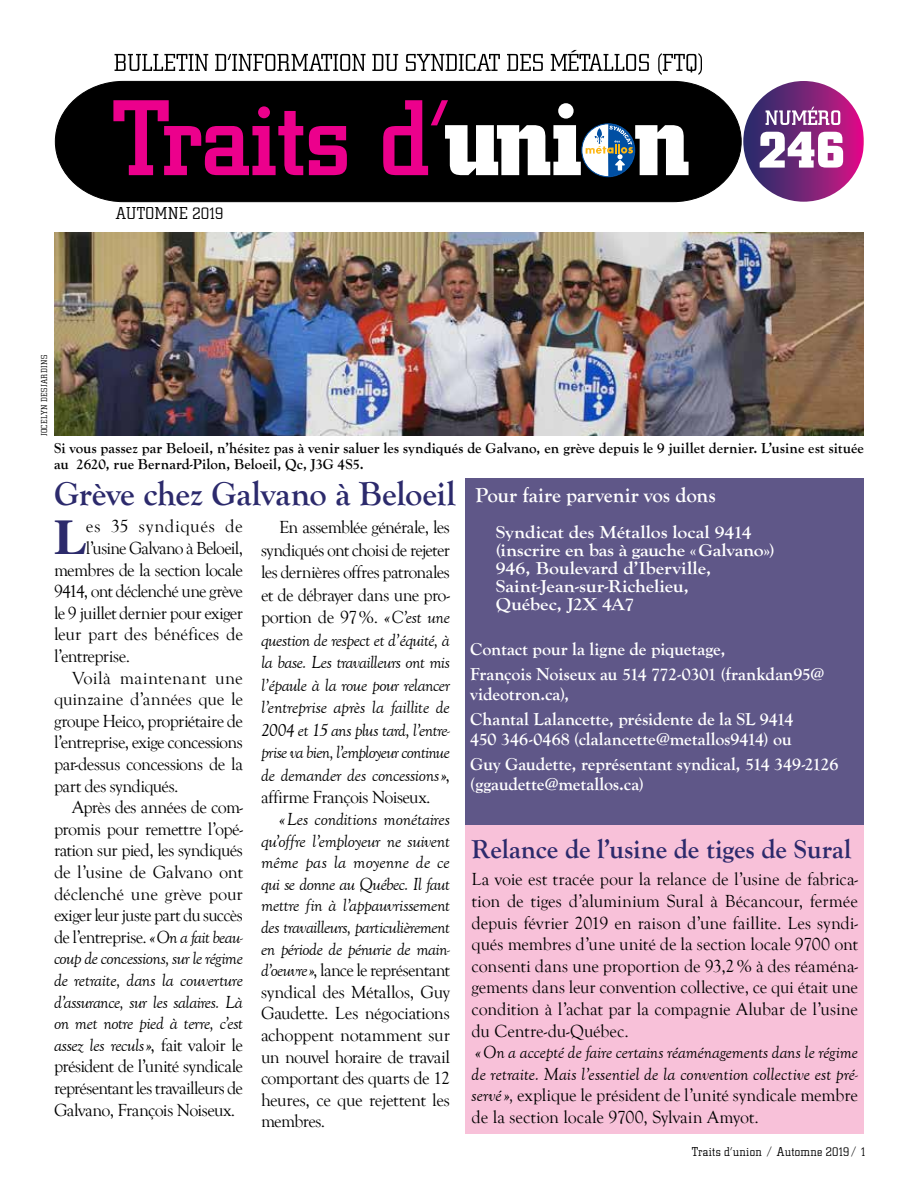
<style>
.page{position:relative;width:918px;height:1188px;background:#fff}
.page>*{position:absolute;margin:0;border:0;box-sizing:border-box;transform-origin:0 0}
.t1{font:700 53.7px "City D";color:#fff}
.t2{font:700 49.95px "Times";color:#2c2a6b}
.t3{font:700 34.5px "Goudy Old Style T";letter-spacing:-.01em;color:#2c2a6c}
.t4{font:700 27px "Goudy Old Style T";color:#2c2a6c}
.t5{font:700 21px "Goudy Old Style T";letter-spacing:-.005em;color:#fff}
.t6{font:italic 18px/21.6px "Goudy Old Style T";letter-spacing:-.025em;color:#000;text-align:justify}
.t7{font:18px/21.6px "Goudy Old Style T";letter-spacing:-.03em;color:#000;text-align:justify}
.t8{font:700 18px/25.5px "Goudy Old Style T";letter-spacing:-.005em;color:#fff}
.t9{font:700 18px/18px "Goudy Old Style T";letter-spacing:-.005em;color:#fff;scale:1.1 1}
.t10{font:18px "Goudy Old Style T";letter-spacing:-.05em;color:#000}
.t11{font:18px "Goudy Old Style T";letter-spacing:-.005em;color:#000}
.t12{font:18px "Goudy Old Style T";color:#000}
.t13{font:18px "Goudy Old Style T";letter-spacing:-.01em;color:#000}
.t14{font:18px "Goudy Old Style T";letter-spacing:.02em;color:#000}
.t15{font:18px "Goudy Old Style T";letter-spacing:.025em;color:#000}
.t16{font:18px "City D Ligh";letter-spacing:.01em;color:#000}
.t17{font:700 15px/16.5px "Goudy Old Style T";letter-spacing:.005em;color:#000}
.t18{font:13.5px "City D Ligh";letter-spacing:.02em;color:#000}
.t19{font:9px "City D Ligh";letter-spacing:.035em;color:#000}
.s1{font-style:normal}
.s2{font-style:italic}
</style>
<div class="page">
<svg style="left:115px;top:54px;width:93px;height:17px"></svg>
<svg style="left:215px;top:54px;width:151px;height:17px"></svg>
<svg style="left:372px;top:54px;width:26px;height:17px"></svg>
<svg style="left:406px;top:54px;width:94px;height:17px"></svg>
<svg style="left:507px;top:54px;width:36px;height:17px"></svg>
<svg style="left:551px;top:50px;width:98px;height:21px"></svg>
<svg style="left:658px;top:53px;width:44px;height:22px"></svg>
<svg style="left:743px;top:81px;width:121px;height:121px;background:#792378"></svg>
<svg style="left:766px;top:107px;width:74px;height:18px"></svg>
<svg style="left:55px;top:81px;width:687px;height:122px;background:#1a1a1a"></svg>
<svg style="left:113px;top:100px;width:576px;height:77px"></svg>
<div style="left:466px;top:478px;width:398px;height:352px;background:#5f5788"></div>
<img style="left:54px;top:232px;width:810px;height:204px">
<div style="left:466px;top:825px;width:398px;height:308px;background:#f8c1d9"></div>
<p class="t19" style="left:39px;top:436px;width:83px;rotate:-90deg">JOCELYN DESJARDINS</p>
<p class="t16" style="left:116px;top:204px;width:109px">AUTOMNE 2019</p>
<h1 class="t1" style="left:759px;top:120px;width:87px">246</h1>
<p class="t17" style="left:54px;top:440px;width:811px">Si vous passez par Beloeil, n’hésitez pas à venir saluer les syndiqués de Galvano, en grève depuis le 9 juillet dernier. L’usine est située au 2620, rue Bernard-Pilon, Beloeil, Qc, J3G 4S5.</p>
<h3 class="t3" style="left:54px;top:474px;width:403px">Grève chez Galvano à Beloeil</h3>
<h2 class="t2" style="left:54px;top:489px;width:35px">L</h2>
<p class="t15" style="left:86px;top:517px;width:159px">es 35 syndiqués de</p>
<p class="t6" style="left:261px;top:517px;width:191px;line-height:22.5px;text-indent:18px"><span class="s1">En assemblée générale, les syndiqués ont choisi de rejeter les dernières offres patronales et de débrayer dans une pro&shy;portion de 97%.</span> «C’est une question de respect et d’équité, à la base. Les travailleurs ont mis l’épaule à la roue pour relancer l’entreprise après la faillite de 2004 et 15 ans plus tard, l’entre&shy;prise va bien, l’employeur continue de demander des concessions»<span class="s1">, affirme François Noiseux.</span></p>
<p class="t6" style="left:261px;top:809px;width:191px;text-indent:18px">«Les conditions monétaires qu’offre l’employeur ne suivent même pas la moyenne de ce qui se donne au Québec. Il faut mettre fin à l’appauvrissement des travailleurs, particulièrement en période de pénurie de main&shy;d’oeuvre»<span class="s1">, lance le représentant syndical des Métallos, Guy Gaudette. Les négociations achoppent notamment sur un nouvel horaire de travail comportant des quarts de 12 heures, ce que rejettent les membres.</span></p>
<p class="t7" style="left:86px;top:538px;width:159px">l’usine Galvano à Beloeil,</p>
<p class="t7" style="left:54px;top:559px;width:190px">membres de la section locale</p>
<p class="t10" style="left:54px;top:582px;width:190px">9414, ont déclenché une grève</p>
<p class="t7" style="left:54px;top:603px;width:191px">le 9 juillet dernier pour exiger</p>
<p class="t11" style="left:54px;top:625px;width:191px">leur part des bénéfices de</p>
<p class="t7" style="left:54px;top:646px;width:78px">l’entreprise.</p>
<p class="t14" style="left:72px;top:668px;width:173px">Voilà maintenant une</p>
<p class="t12" style="left:54px;top:690px;width:191px">quinzaine d’années que le</p>
<p class="t7" style="left:54px;top:711px;width:190px">groupe Heico, propriétaire de</p>
<p class="t7" style="left:54px;top:732px;width:190px">l’entreprise, exige concessions</p>
<p class="t7" style="left:54px;top:754px;width:190px">par-dessus concessions de la</p>
<p class="t7" style="left:54px;top:775px;width:126px">part des syndiqués.</p>
<p class="t7" style="left:72px;top:797px;width:173px">Après des années de com-</p>
<p class="t7" style="left:54px;top:819px;width:191px">promis pour remettre l’opé-</p>
<p class="t7" style="left:54px;top:840px;width:191px">ration sur pied, les syndiqués</p>
<p class="t7" style="left:54px;top:862px;width:190px">de l’usine de Galvano ont</p>
<p class="t13" style="left:54px;top:884px;width:190px">déclenché une grève pour</p>
<p class="t7" style="left:54px;top:905px;width:190px">exiger leur juste part du succès</p>
<p class="t7" style="left:54px;top:927px;width:191px">de l’entreprise. <span class="s2">«On a fait beau-</span></p>
<p class="t6" style="left:54px;top:948px;width:191px">coup de concessions, sur le régime</p>
<p class="t6" style="left:54px;top:970px;width:191px">de retraite, dans la couverture</p>
<p class="t6" style="left:54px;top:991px;width:190px">d’assurance, sur les salaires. Là</p>
<p class="t6" style="left:54px;top:1013px;width:190px">on met notre pied à terre, c’est</p>
<p class="t6" style="left:54px;top:1035px;width:190px">assez les reculs»<span class="s1">, fait valoir le</span></p>
<p class="t7" style="left:54px;top:1056px;width:190px">président de l’unité syndicale</p>
<p class="t7" style="left:54px;top:1078px;width:191px">représentant les travailleurs de</p>
<p class="t7" style="left:54px;top:1099px;width:183px">Galvano, François Noiseux.</p>
<p class="t5" style="left:476px;top:483px;width:242px">Pour faire parvenir vos dons</p>
<p class="t9" style="left:496px;top:523px;width:255px">Syndicat des Métallos local 9414 (inscrire en bas à gauche «Galvano»)<br>946, Boulevard d’Iberville,<br>Saint-Jean-sur-Richelieu,<br>Québec, J2X 4A7</p>
<p class="t8" style="left:470px;top:636px;width:355px">Contact pour la ligne de piquetage,<br>François Noiseux au 514 772-0301 (frankdan95@</p>
<p class="t8" style="left:470px;top:681px;width:325px">videotron.ca),<br>Chantal Lalancette, présidente de la SL 9414</p>
<p class="t8" style="left:470px;top:726px;width:370px">450 346-0468 (clalancette@metallos9414) ou<br>Guy Gaudette, représentant syndical, 514 349-2126</p>
<p class="t8" style="left:470px;top:771px;width:175px">(ggaudette@metallos.ca)</p>
<h3 class="t4" style="left:472px;top:834px;width:381px">Relance de l’usine de tiges de Sural</h3>
<p class="t7" style="left:472px;top:869px;width:388px">La voie est tracée pour la relance de l’usine de fabrica&shy;tion de tiges d’aluminium Sural à Bécancour, fermée depuis février 2019 en raison d’une faillite. Les syndi&shy;qués membres d’une unité de la section locale 9700 ont consenti dans une proportion de 93,2% à des réaména&shy;gements dans leur convention collective, ce qui était une condition à l’achat par la compagnie Alubar de l’usine du Centre-du-Québec.</p>
<p class="t6" style="left:472px;top:1042px;width:388px">«On a accepté de faire certains réaménagements dans le régime de retraite. Mais l’essentiel de la convention collective est pré&shy;servé», <span class="s1">explique le président de l’unité syndicale membre de la section locale 9700, Sylvain Amyot.</span></p>
<p class="t18" style="left:692px;top:1145px;width:175px">Traits d’union / Automne 2019/ 1</p>
</div>
